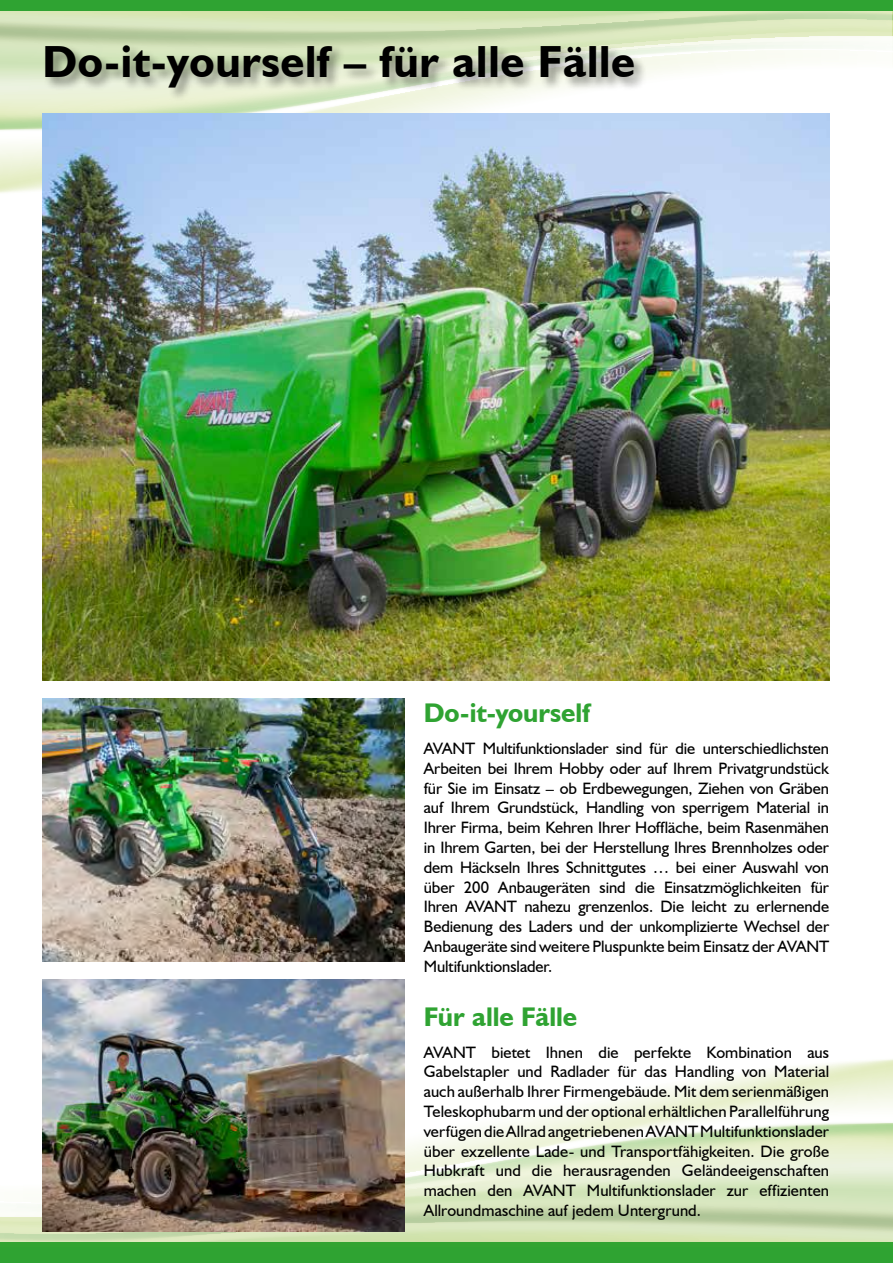
<style>
.page{position:relative;width:893px;height:1263px;background:#fff}
.page>*{position:absolute;margin:0;border:0;box-sizing:border-box;transform-origin:0 0}
.t1{font:700 45px "Humanist 521 BT";letter-spacing:.015em;color:#000}
.t2{font:700 27px "Humanist 521 BT";color:#2fa332}
.t3{font:16.5px/19.8px "Humanist 521 BT";color:#000;text-align:justify}
</style>
<div class="page">
<svg style="left:0;top:1054px;width:893px;height:189px"></svg>
<div style="left:0;top:1243px;width:893px;height:10px;background:#32a431"></div>
<div style="left:0;top:1247px;width:893px;height:16px;background:#2fa332"></div>
<svg style="left:0;top:11px;width:892px;height:188px"></svg>
<svg style="left:892px;top:11px;width:1px;height:27px"></svg>
<div style="left:0;top:0;width:893px;height:11px;background:#2fa332"></div>
<div style="left:43px;top:44px;width:605px;height:58px;background:#000;opacity:.4"></div>
<img style="left:43px;top:699px;width:362px;height:262px">
<img style="left:43px;top:979px;width:362px;height:252px">
<img style="left:43px;top:114px;width:786px;height:567px">
<h1 class="t1" style="left:43px;top:33px;width:594px">Do-it-yourself – für alle Fälle</h1>
<h2 class="t2" style="left:424px;top:696px;width:168px">Do-it-yourself</h2>
<p class="t3" style="left:424px;top:738px;width:407px">AVANT Multifunktionslader sind für die unterschiedlichsten Arbeiten bei Ihrem Hobby oder auf Ihrem Privatgrundstück für Sie im Einsatz – ob Erdbewegungen, Ziehen von Gräben auf Ihrem Grundstück, Handling von sperrigem Material in Ihrer Firma, beim Kehren Ihrer Hoffläche, beim Rasenmähen in Ihrem Garten, bei der Herstellung Ihres Brennholzes oder dem Häckseln Ihres Schnittgutes … bei einer Auswahl von über 200 Anbaugeräten sind die Einsatzmöglichkeiten für Ihren AVANT nahezu grenzenlos. Die leicht zu erlernende Bedienung des Laders und der unkomplizierte Wechsel der Anbaugeräte sind weitere Pluspunkte beim Einsatz der AVANT Multifunktionslader.</p>
<h2 class="t2" style="left:424px;top:1000px;width:155px">Für alle Fälle</h2>
<p class="t3" style="left:424px;top:1042px;width:407px">AVANT bietet Ihnen die perfekte Kombination aus Gabelstapler und Radlader für das Handling von Material auch außerhalb Ihrer Firmengebäude. Mit dem serienmäßigen Teleskophubarm und der optional erhältlichen Parallelführung verfügen die Allrad angetriebenen AVANT Multifunktionslader über exzellente Lade- und Transportfähigkeiten. Die große Hubkraft und die herausragenden Geländeeigenschaften machen den AVANT Multifunktionslader zur effizienten Allroundmaschine auf jedem Untergrund.</p>
</div>
